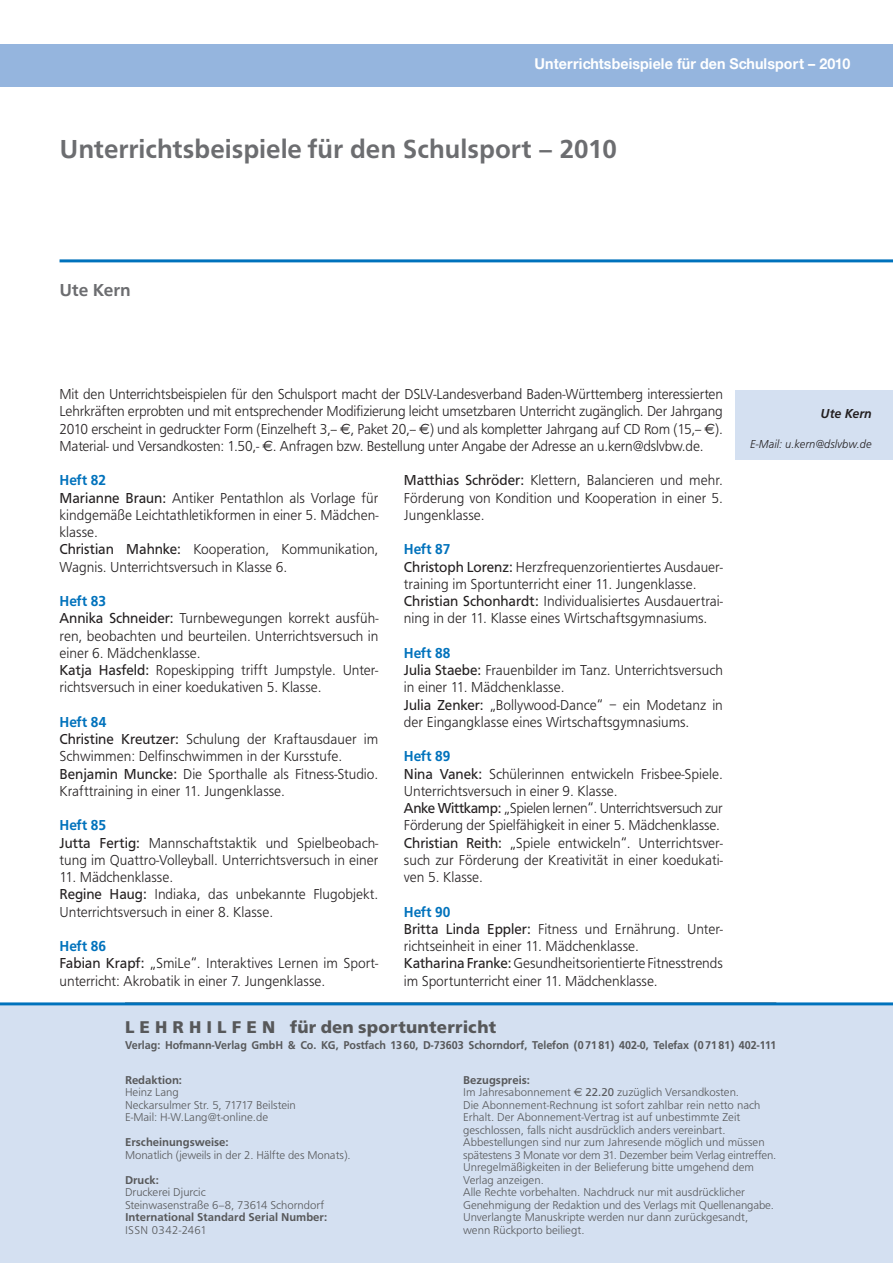
<style>
.page{position:relative;width:893px;height:1263px;background:#fff}
.page>*{position:absolute;margin:0;border:0;box-sizing:border-box;transform-origin:0 0}
.t1{font:500 27px "Frutus T";color:#6c6d70}
.t2{font:500 18px "Frutus T";letter-spacing:-.005em;color:#6c6d70}
.t3{font:700 17.7px "Frutus T";letter-spacing:.015em;color:#57585a}
.t4{font:300 15px/17.2px "Frutus T";color:#231f20;scale:.95 1}
.t5{font:700 15px "Helvetica Neue CE";letter-spacing:.005em;color:#fff;scale:.95 1}
.t6{font:italic 500 13.5px "Frutus T";letter-spacing:.005em;color:#231f20;scale:.95 1}
.t7{font:italic 300 12px "Frutus T";letter-spacing:.005em;color:#231f20;scale:.95 1}
.t8{font:300 11.85px/12.5px "Frutus T";color:#57585a}
.t9{font:500 11.85px "Frutus T";color:#57585a;scale:.95 1}
.t10{font:500 11.85px "Frutus T";color:#57585a}
.t11{font:300 11.85px "Frutus T";letter-spacing:.03em;color:#57585a}
.s1{font-family:"Euro Sans";font-weight:400}
.s2{font-weight:500;color:#0072bc}
.s3{font-weight:400}
.s4{font-weight:500}
</style>
<div class="page">
<div style="left:0;top:44px;width:893px;height:43px;background:#95b5de"></div>
<div style="left:736px;top:390px;width:157px;height:69px;background:#d4e0f1"></div>
<hr style="left:60px;top:259px;width:833px;height:3px;background:#0072bc">
<div style="left:0;top:1004px;width:893px;height:259px;background:#d4e0f1"></div>
<hr style="left:0;top:1002px;width:893px;height:3px;background:#0072bc">
<p class="t5" style="left:535px;top:54px;width:334px">Unterrichtsbeispiele für den Schulsport – 2010</p>
<h1 class="t1" style="left:60px;top:134px;width:559px">Unterrichtsbeispiele für den Schulsport – 2010</h1>
<p class="t2" style="left:60px;top:279px;width:73px">Ute Kern</p>
<p class="t4" style="left:60px;top:385px;width:700px;text-align:justify">Mit den Unterrichtsbeispielen für den Schulsport macht der DSLV-Landesverband Baden-Württemberg interessierten Lehrkräften erprobten und mit entsprechender Modifizierung leicht umsetzbaren Unterricht zugänglich. Der Jahrgang 2010 erscheint in gedruckter Form (Einzelheft 3,-- <span class="s1">€</span>, Paket 20,-- <span class="s1">€</span>) und als kompletter Jahrgang auf CD Rom (15,-- <span class="s1">€</span>).<br>Material- und Versandkosten: 1.50,- <span class="s1">€</span>. Anfragen bzw. Bestellung unter Angabe der Adresse an u.kern@dslvbw.de.</p>
<p class="t4" style="left:60px;top:471px;width:337px"><span class="s2">Heft 82<br></span><span class="s3">Marianne Braun:</span> Antiker Pentathlon als Vorlage für kindgemäße Leichtathletikformen in einer 5. Mädchen&shy;klasse.<br><span class="s3">Christian Mahnke:</span> Kooperation, Kommunikation, Wagnis. Unterrichtsversuch in Klasse 6.</p>
<p class="t4" style="left:60px;top:592px;width:337px"><span class="s2">Heft 83<br></span><span class="s3">Annika Schneider:</span> Turnbewegungen korrekt ausfüh&shy;ren, beobachten und beurteilen. Unterrichtsversuch in einer 6. Mädchenklasse.<br><span class="s3">Katja Hasfeld:</span> Ropeskipping trifft Jumpstyle. Unter&shy;richtsversuch in einer koedukativen 5. Klasse.</p>
<p class="t4" style="left:60px;top:713px;width:337px"><span class="s2">Heft 84<br></span><span class="s3">Christine Kreutzer:</span> Schulung der Kraftausdauer im Schwimmen: Delfinschwimmen in der Kursstufe.<br><span class="s3">Benjamin Muncke:</span> Die Sporthalle als Fitness-Studio.<br>Krafttraining in einer 11. Jungenklasse.</p>
<p class="t4" style="left:60px;top:816px;width:337px"><span class="s2">Heft 85<br></span><span class="s3">Jutta Fertig:</span> Mannschaftstaktik und Spielbeobach&shy;tung im Quattro-Volleyball. Unterrichtsversuch in einer</p>
<p class="t4" style="left:60px;top:868px;width:337px">11. Mädchenklasse.<br><span class="s3">Regine Haug:</span> Indiaka, das unbekannte Flugobjekt.<br>Unterrichtsversuch in einer 8. Klasse.</p>
<p class="t4" style="left:60px;top:937px;width:337px"><span class="s2">Heft 86<br></span><span class="s3">Fabian Krapf:</span> „SmiLe“. Interaktives Lernen im Sport&shy;unterricht: Akrobatik in einer 7. Jungenklasse.</p>
<p class="t4" style="left:404px;top:471px;width:337px;text-align:justify"><span class="s3">Matthias Schröder:</span> Klettern, Balancieren und mehr.<br>Förderung von Kondition und Kooperation in einer 5.<br>Jungenklasse.</p>
<p class="t4" style="left:404px;top:540px;width:337px"><span class="s2">Heft 87<br></span><span class="s3">Christoph Lorenz:</span> Herzfrequenzorientiertes Ausdauer&shy;training im Sportunterricht einer 11. Jungenklasse.<br><span class="s3">Christian Schonhardt:</span> Individualisiertes Ausdauertrai&shy;ning in der 11. Klasse eines Wirtschaftsgymnasiums.</p>
<p class="t4" style="left:404px;top:644px;width:337px"><span class="s2">Heft 88<br></span><span class="s3">Julia Staebe:</span> Frauenbilder im Tanz. Unterrichtsversuch in einer 11. Mädchenklasse.<br><span class="s3">Julia Zenker:</span> „Bollywood-Dance“ − ein Modetanz in der Eingangklasse eines Wirtschaftsgymnasiums.</p>
<p class="t4" style="left:404px;top:747px;width:337px"><span class="s2">Heft 89<br></span><span class="s3">Nina Vanek:</span> Schülerinnen entwickeln Frisbee-Spiele.<br>Unterrichtsversuch in einer 9. Klasse.<br><span class="s3">Anke Wittkamp:</span> „Spielen lernen“. Unterrichtsversuch zur Förderung der Spielfähigkeit in einer 5. Mädchenklasse.<br><span class="s3">Christian Reith:</span> „Spiele entwickeln“. Unterrichtsver&shy;such zur Förderung der Kreativität in einer koedukati&shy;ven 5. Klasse.</p>
<p class="t4" style="left:404px;top:903px;width:337px"><span class="s2">Heft 90<br></span><span class="s3">Britta Linda Eppler:</span> Fitness und Ernährung. Unter&shy;richtseinheit in einer 11. Mädchenklasse.<br><span class="s3">Katharina Franke:</span> Gesundheitsorientierte Fitnesstrends im Sportunterricht einer 11. Mädchenklasse.</p>
<p class="t6" style="left:821px;top:405px;width:55px">Ute Kern</p>
<p class="t7" style="left:750px;top:437px;width:129px">E-Mail: u.kern@dslvbw.de</p>
<p class="t3" style="left:125px;top:1017px;width:373px">L E H R H I L F E N für den sportunterricht</p>
<p class="t9" style="left:125px;top:1038px;width:687px">Verlag: Hofmann-Verlag GmbH &amp; Co. KG, Postfach 13 60, D-73603 Schorndorf, Telefon (0 71 81) 402-0, Telefax (0 71 81) 402-111</p>
<p class="t10" style="left:125px;top:1073px;width:59px">Redaktion:</p>
<p class="t8" style="left:125px;top:1086px;width:172px">Heinz Lang<br>Neckarsulmer Str. 5, 71717 Beilstein<br>E-Mail: H-W.Lang@t-online.de</p>
<p class="t10" style="left:125px;top:1135px;width:105px">Erscheinungsweise:</p>
<p class="t8" style="left:125px;top:1148px;width:227px">Monatlich (jeweils in der 2. Hälfte des Monats).</p>
<p class="t10" style="left:125px;top:1173px;width:35px">Druck:</p>
<p class="t8" style="left:125px;top:1186px;width:201px">Druckerei Djurcic<br>Steinwasenstraße 6–8, 73614 Schorndorf</p>
<p class="t10" style="left:125px;top:1210px;width:204px">International Standard Serial Number:</p>
<p class="t11" style="left:125px;top:1223px;width:83px">ISSN 0342-2461</p>
<p class="t8" style="left:463px;top:1073px;width:315px"><span class="s4">Bezugspreis:<br></span>Im Jahresabonnement <span class="s1">e</span> <span class="s3">22.20</span> zuzüglich Versandkosten.<br>Die Abonnement-Rechnung ist sofort zahlbar rein netto nach Erhalt. Der Abonnement-Vertrag ist auf unbestimmte Zeit geschlossen, falls nicht aus drücklich anders vereinbart.<br>Abbestellungen sind nur zum Jahresende möglich und müssen spätestens 3 Monate vor dem 31. Dezember beim Verlag eintreffen.<br>Unregelmäßigkeiten in der Belieferung bitte umgehend dem Verlag anzeigen.<br>Alle Rechte vorbehalten. Nachdruck nur mit ausdrücklicher Genehmigung der Redaktion und des Verlags mit Quellenangabe.<br>Unverlangte Manuskripte werden nur dann zurückgesandt, wenn Rückporto beiliegt.</p>
</div>
